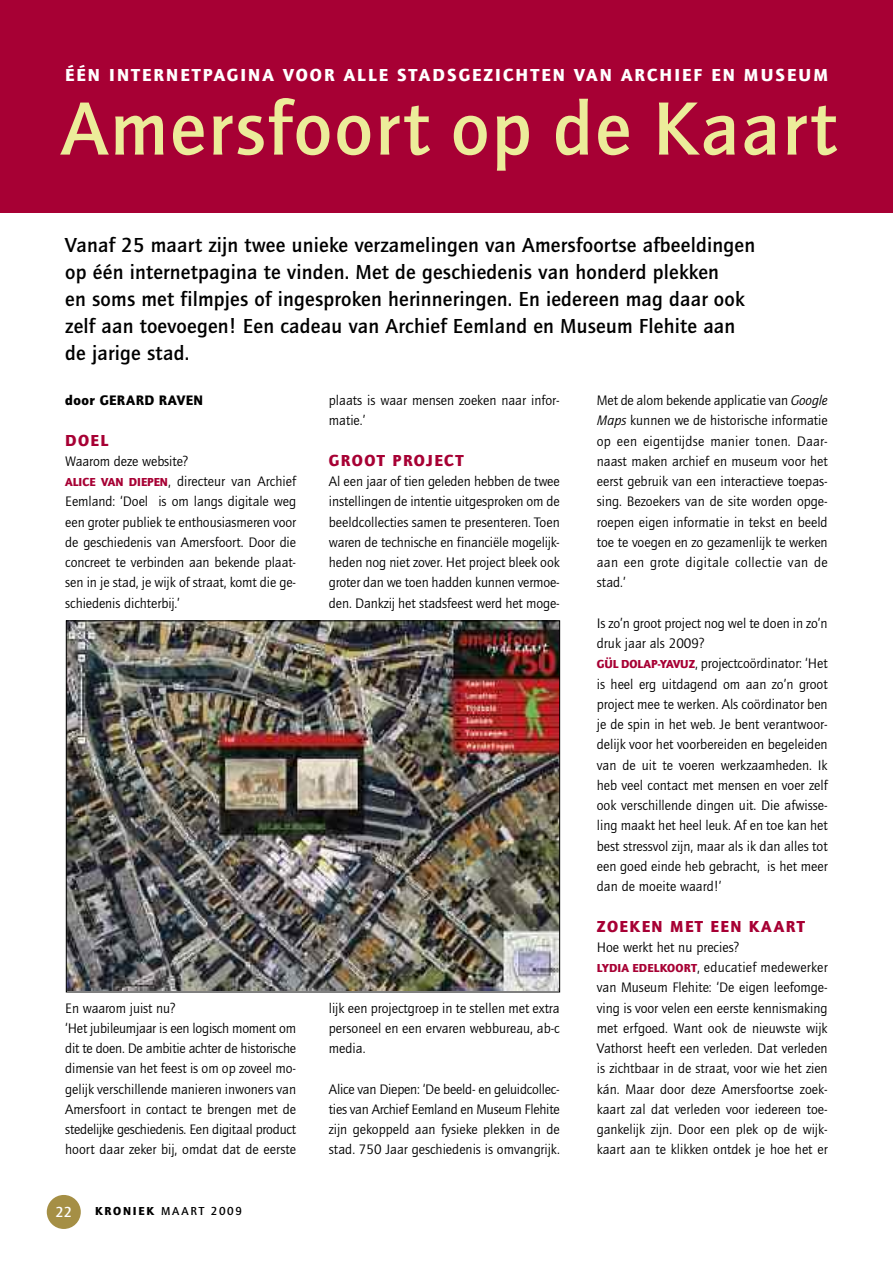
<style>
.page{position:relative;width:893px;height:1263px;background:#fff}
.page>*{position:absolute;margin:0;border:0;box-sizing:border-box;transform-origin:0 0}
.t1{font:500 78px "Quay Sans";letter-spacing:.03em;color:#ecec9a}
.t2{font:500 21px/27px "Quay Sans";letter-spacing:.01em;color:#000}
.t3{font:900 18px "Quay Sans EF";letter-spacing:.115em;color:#fff}
.t4{font:900 16.5px "Quay Sans EF";letter-spacing:.085em;color:#a70034}
.t5{font:500 15px "Quay Sans";color:#fff}
.t6{font:14.25px/20.2px "Quay Sans";color:#000}
.t7{font:900 14.25px "Quay Sans EF";letter-spacing:.03em;color:#000}
.t8{font:500 12px "Quay Sans";letter-spacing:.135em;color:#000}
.s1{font-family:"Quay Sans EF";font-weight:900;font-size:12px;color:#a70034}
.s2{font-family:"Quay Sans EF";font-weight:900}
.s3{font-style:italic}
</style>
<div class="page">
<div style="left:47px;top:1195px;width:34px;height:34px;background:#a58f45;border-radius:50%"></div>
<div style="left:0;top:0;width:893px;height:213px;background:#a70034"></div>
<img style="left:68px;top:622px;width:490px;height:368px">
<p class="t3" style="left:65px;top:64px;width:764px">ÉÉN INTERNETPAGINA VOOR ALLE STADSGEZICHTEN VAN ARCHIEF EN MUSEUM</p>
<h1 class="t1" style="left:61px;top:82px;width:777px">Amersfoort op de Kaart</h1>
<p class="t2" style="left:65px;top:231px;width:691px">Vanaf 25 maart zijn twee unieke verzamelingen van Amersfoortse afbeeldingen op één internetpagina te vinden. Met de geschiedenis van honderd plekken<br>en soms met filmpjes of ingesproken herinneringen. En iedereen mag daar ook zelf aan toevoegen! Een cadeau van Archief Eemland en Museum Flehite aan de jarige stad.</p>
<p class="t7" style="left:65px;top:392px;width:139px">door GERARD RAVEN</p>
<p class="t4" style="left:65px;top:430px;width:45px">DOEL</p>
<p class="t6" style="left:65px;top:451px;width:232px">Waarom deze website?<br><span class="s1">ALICE VAN DIEPEN</span>, directeur van Archief Eemland: ‘Doel is om langs digitale weg een groter publiek te enthousiasmeren voor de geschiedenis van Amersfoort. Door die concreet te verbinden aan bekende plaat&shy;sen in je stad, je wijk of straat, komt die ge&shy;schiedenis dichterbij.’</p>
<p class="t6" style="left:329px;top:390px;width:232px">plaats is waar mensen zoeken naar infor&shy;matie.’</p>
<p class="t4" style="left:329px;top:450px;width:136px">GROOT PROJECT</p>
<p class="t6" style="left:329px;top:471px;width:232px;text-align:justify">Al een jaar of tien geleden hebben de twee instellingen de intentie uitgesproken om de beeldcollecties samen te presenteren. Toen waren de technische en financiële mogelijk&shy;heden nog niet zover. Het project bleek ook groter dan we toen hadden kunnen vermoe&shy;den. Dankzij het stadsfeest werd het moge-</p>
<p class="t6" style="left:65px;top:997px;width:232px">En waarom juist nu?<br>‘Het jubileumjaar is een logisch moment om dit te doen. De ambitie achter de historische dimensie van het feest is om op zoveel mo&shy;gelijk verschillende manieren inwoners van Amersfoort in contact te brengen met de stedelijke geschiedenis. Een digitaal product hoort daar zeker bij, omdat dat de eerste</p>
<p class="t5" style="left:56px;top:1203px;width:18px">22</p>
<p class="t8" style="left:95px;top:1204px;width:149px"><span class="s2">KRONIEK</span> MAART 2009</p>
<p class="t6" style="left:329px;top:997px;width:232px;text-align:justify">lijk een projectgroep in te stellen met extra personeel en een ervaren webbureau, ab-c media.</p>
<p class="t6" style="left:329px;top:1078px;width:232px;text-align:justify">Alice van Diepen: ‘De beeld- en geluidcollec&shy;ties van Archief Eemland en Museum Flehite zijn gekoppeld aan fysieke plekken in de stad. 750 Jaar geschiedenis is omvangrijk.</p>
<p class="t6" style="left:597px;top:390px;width:232px;text-align:justify">Met de alom bekende applicatie van <span class="s3">Google Maps</span> kunnen we de historische informatie op een eigentijdse manier tonen. Daar&shy;naast maken archief en museum voor het eerst gebruik van een interactieve toepas&shy;sing. Bezoekers van de site worden opge&shy;roepen eigen informatie in tekst en beeld toe te voegen en zo gezamenlijk te werken aan een grote digitale collectie van de stad.’</p>
<p class="t6" style="left:597px;top:613px;width:232px">Is zo’n groot project nog wel te doen in zo’n druk jaar als 2009?<br><span class="s1">GÜL DOLAP-YAVUZ</span>, projectcoördinator: ‘Het is heel erg uitdagend om aan zo’n groot project mee te werken. Als coördinator ben je de spin in het web. Je bent verantwoor&shy;delijk voor het voorbereiden en begeleiden van de uit te voeren werkzaamheden. Ik heb veel contact met mensen en voer zelf ook verschillende dingen uit. Die afwisse&shy;ling maakt het heel leuk. Af en toe kan het best stressvol zijn, maar als ik dan alles tot een goed einde heb gebracht, is het meer dan de moeite waard!’</p>
<p class="t4" style="left:597px;top:916px;width:210px">ZOEKEN MET EEN KAART</p>
<p class="t6" style="left:597px;top:937px;width:232px">Hoe werkt het nu precies?<br><span class="s1">LYDIA EDELKOORT</span>, educatief medewerker van Museum Flehite: ‘De eigen leefomge&shy;ving is voor velen een eerste kennismaking met erfgoed. Want ook de nieuwste wijk Vathorst heeft een verleden. Dat verleden is zichtbaar in de straat, voor wie het zien kán. Maar door deze Amersfoortse zoek&shy;kaart zal dat verleden voor iedereen toe&shy;gankelijk zijn. Door een plek op de wijk&shy;kaart aan te klikken ontdek je hoe het er</p>
</div>
